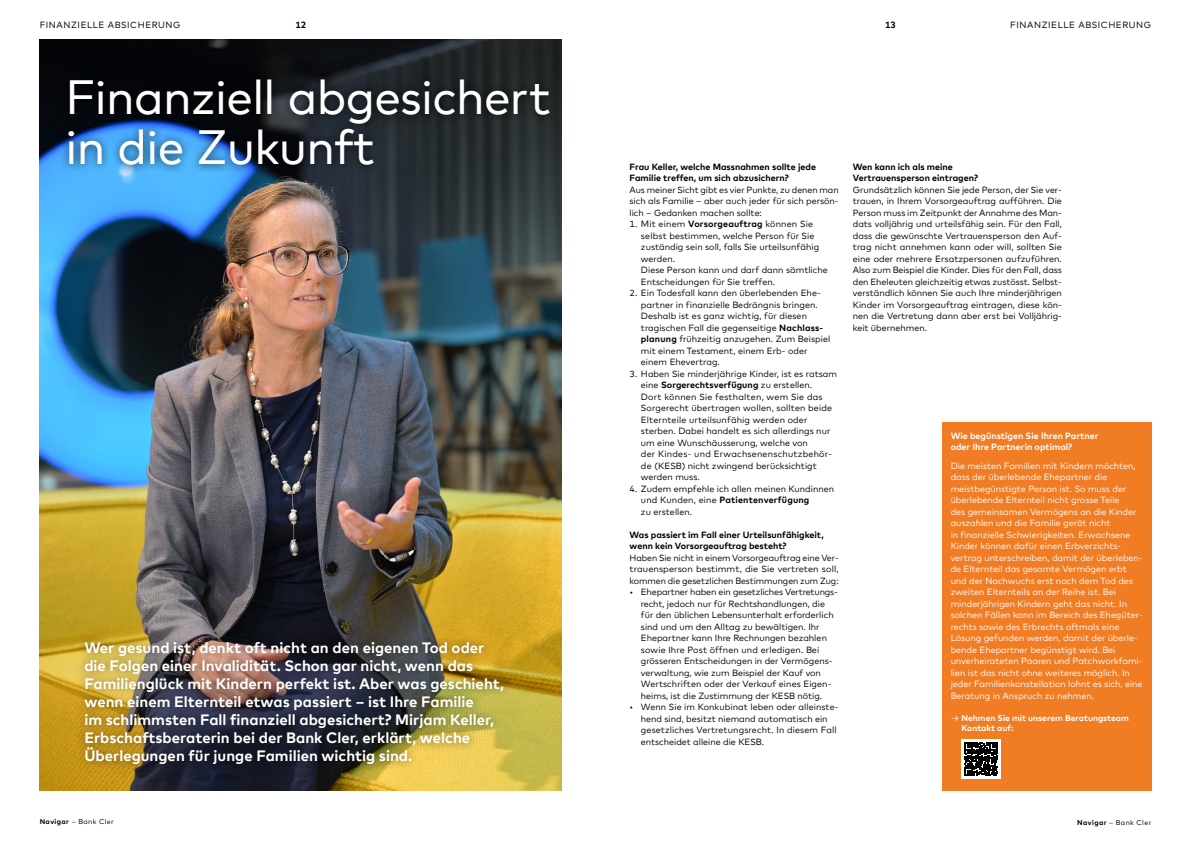
<style>
.page{position:relative;width:1191px;height:842px;background:#fff}
.page>*{position:absolute;margin:0;border:0;box-sizing:border-box;transform-origin:0 0}
.t1{font:48px/50px "Cler Mark Headline";color:#fff}
.t2{font:700 15px/18px "Cler Mark Text";color:#fff}
.t3{font:9px/11.5px "Cler Mark Text";letter-spacing:.005em;color:#000}
.t4{font:9px/11.5px "Cler Mark Text";color:#fff}
.t5{font:700 9px/11.5px "Cler Mark Text";color:#000}
.t6{font:700 9px/11.5px "Cler Mark Text";color:#fff}
.t7{font:9px "Cler Mark Text";letter-spacing:.065em;color:#000}
.t8{font:700 8.5px/10.5px "Cler Mark Text";color:#fff}
.t9{font:7px "Cler Mark Text";letter-spacing:.06em;color:#000}
.s1{font-weight:700}
.s2{font-weight:400}
</style>
<div class="page">
<img style="left:40px;top:40px;width:521px;height:751px">
<div style="left:60px;top:71px;width:498px;height:103px;background:#000;opacity:.75"></div>
<div style="left:76px;top:633px;width:436px;height:140px;background:#000;opacity:.5"></div>
<div style="left:942px;top:423px;width:209px;height:368px;background:#f07c24"></div>
<div style="left:961px;top:739px;width:40px;height:40px;background:#fff"></div>
<svg style="left:964px;top:742px;width:34px;height:34px"></svg>
<p class="t5" style="left:295px;top:18px;width:12px">12</p>
<p class="t5" style="left:885px;top:18px;width:12px">13</p>
<p class="t7" style="left:40px;top:18px;width:142px">FINANZIELLE ABSICHERUNG</p>
<p class="t7" style="left:1010px;top:18px;width:142px">FINANZIELLE ABSICHERUNG</p>
<h1 class="t1" style="left:66px;top:69px;width:486px">Finanziell abgesichert in die Zukunft</h1>
<p class="t2" style="left:84px;top:638px;width:421px">Wer gesund ist, denkt oft nicht an den eigenen Tod oder die Folgen einer Invalidität. Schon gar nicht, wenn das Familienglück mit Kindern perfekt ist. Aber was geschieht, wenn einem Elternteil etwas passiert – ist Ihre Familie<br>im schlimmsten Fall finanziell abgesichert? Mirjam Keller, Erbschaftsberaterin bei der Bank Cler, erklärt, welche Überlegungen für junge Familien wichtig sind.</p>
<p class="t9" style="left:40px;top:817px;width:76px"><span class="s1">Navigar</span> – Bank Cler</p>
<p class="t5" style="left:629px;top:160px;width:188px">Frau Keller, welche Massnahmen sollte jede<br>Familie treffen, um sich abzusichern?</p>
<p class="t3" style="left:629px;top:183px;width:211px;text-align:justify">Aus meiner Sicht gibt es vier Punkte, zu denen man sich als Familie – aber auch jeder für sich persön&shy;lich – Gedanken machen sollte:</p>
<p class="t3" style="left:641px;top:218px;width:188px;text-indent:-11px">1. Mit einem <span class="s1">Vorsorgeauftrag</span> können Sie selbst bestimmen, welche Person für Sie zuständig sein soll, falls Sie urteilsunfähig werden.<br>Diese Person kann und darf dann sämtliche Entscheidungen für Sie treffen.</p>
<p class="t3" style="left:641px;top:287px;width:191px;text-indent:-11px">2. Ein Todesfall kann den überlebenden Ehe&shy;partner in finanzielle Bedrängnis bringen.<br>Deshalb ist es ganz wichtig, für diesen tragischen Fall die gegenseitige <span class="s1">Nachlass&shy;planung</span> frühzeitig anzugehen. Zum Beispiel mit einem Testament, einem Erb- oder einem Ehevertrag.</p>
<p class="t3" style="left:641px;top:367px;width:198px;text-indent:-11px">3. Haben Sie minderjährige Kinder, ist es ratsam eine <span class="s1">Sorgerechtsverfügung</span> zu erstellen.<br>Dort können Sie festhalten, wem Sie das Sorgerecht übertragen wollen, sollten beide Elternteile urteilsunfähig werden oder sterben. Dabei handelt es sich allerdings nur um eine Wunschäusserung, welche von<br>der Kindes- und Erwachsenenschutzbehör&shy;de (KESB) nicht zwingend berücksichtigt werden muss.</p>
<p class="t3" style="left:641px;top:482px;width:195px;text-indent:-11px">4. Zudem empfehle ich allen meinen Kundinnen und Kunden, eine <span class="s1">Patientenverfügung<br></span>zu erstellen.</p>
<p class="t5" style="left:629px;top:528px;width:196px">Was passiert im Fall einer Urteilsunfähigkeit, wenn kein Vorsorgeauftrag besteht?</p>
<p class="t3" style="left:629px;top:551px;width:210px;text-align:justify">Haben Sie nicht in einem Vorsorgeauftrag eine Ver&shy;trauensperson bestimmt, die Sie vertreten soll, kommen die gesetzlichen Bestimmungen zum Zug:</p>
<p class="t3" style="left:641px;top:586px;width:197px;text-indent:-11px">• Ehepartner haben ein gesetzliches Vertretungs&shy;recht, jedoch nur für Rechtshandlungen, die für den üblichen Lebensunterhalt erforderlich sind und um den Alltag zu bewältigen. Ihr Ehepartner kann Ihre Rechnungen bezahlen sowie Ihre Post öffnen und erledigen. Bei grösseren Entscheidungen in der Vermögens&shy;verwaltung, wie zum Beispiel der Kauf von Wertschriften oder der Verkauf eines Eigen&shy;heims, ist die Zustimmung der KESB nötig.</p>
<p class="t3" style="left:641px;top:701px;width:199px;text-indent:-11px">• Wenn Sie im Konkubinat leben oder alleinste&shy;hend sind, besitzt niemand automatisch ein gesetzliches Vertretungsrecht. In diesem Fall entscheidet alleine die KESB.</p>
<p class="t5" style="left:853px;top:160px;width:127px">Wen kann ich als meine<br>Vertrauensperson eintragen?</p>
<p class="t3" style="left:853px;top:183px;width:211px;text-align:justify">Grundsätzlich können Sie jede Person, der Sie ver&shy;trauen, in Ihrem Vorsorgeauftrag aufführen. Die Person muss im Zeitpunkt der Annahme des Man&shy;dats volljährig und urteilsfähig sein. Für den Fall, dass die gewünschte Vertrauensperson den Auf&shy;trag nicht annehmen kann oder will, sollten Sie eine oder mehrere Ersatzpersonen aufzuführen.<br>Also zum Beispiel die Kinder. Dies für den Fall, dass den Eheleuten gleichzeitig etwas zustösst. Selbst&shy;verständlich können Sie auch Ihre minderjährigen Kinder im Vorsorgeauftrag eintragen, diese kön&shy;nen die Vertretung dann aber erst bei Volljährig&shy;keit übernehmen.</p>
<p class="t6" style="left:950px;top:429px;width:149px">Wie begünstigen Sie Ihren Partner oder Ihre Partnerin optimal?</p>
<p class="t4" style="left:950px;top:459px;width:193px">Die meisten Familien mit Kindern möchten, dass der überlebende Ehepartner die meistbegünstigte Person ist. So muss der überlebende Elternteil nicht grosse Teile<br>des gemeinsamen Vermögens an die Kinder auszahlen und die Familie gerät nicht<br>in finanzielle Schwierigkeiten. Erwachsene Kinder können dafür einen Erbverzichts&shy;vertrag unterschreiben, damit der überleben&shy;de Elternteil das gesamte Vermögen erbt und der Nachwuchs erst nach dem Tod des zweiten Elternteils an der Reihe ist. Bei minderjährigen Kindern geht das nicht. In solchen Fällen kann im Bereich des Ehegüter&shy;rechts sowie des Erbrechts oftmals eine Lösung gefunden werden, damit der überle&shy;bende Ehepartner begünstigt wird. Bei unverheirateten Paaren und Patchworkfami&shy;lien ist das nicht ohne weiteres möglich. In jeder Familienkonstellation lohnt es sich, eine Beratung in Anspruch zu nehmen.</p>
<p class="t8" style="left:961px;top:712px;width:169px;text-indent:-11px"><span class="s2">→</span> Nehmen Sie mit unserem Beratungsteam<br>Kontakt auf:</p>
<p class="t9" style="left:1077px;top:817px;width:76px"><span class="s1">Navigar</span> – Bank Cler</p>
</div>
